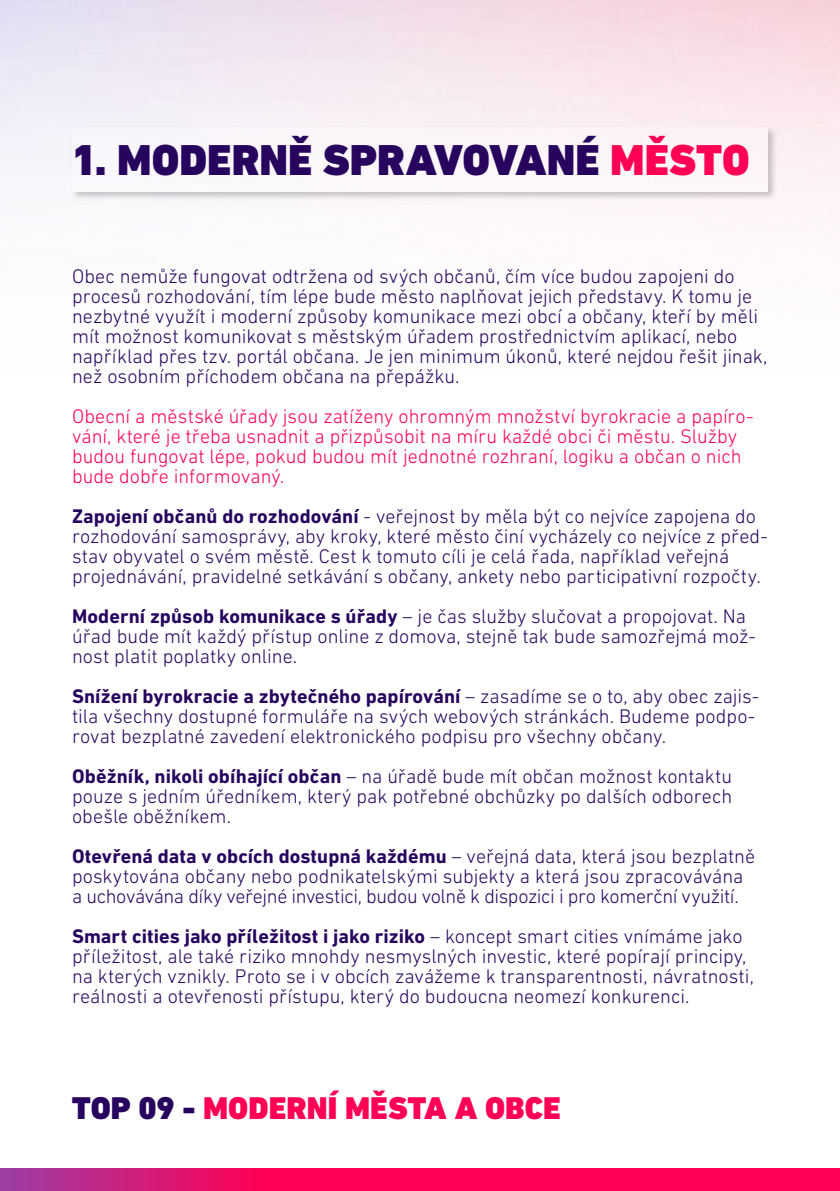
<style>
.page{position:relative;width:840px;height:1191px;background:#fff}
.page>*{position:absolute;margin:0;border:0;box-sizing:border-box;transform-origin:0 0}
.t1{font:900 44px "DIN Next W1 G";color:#27055e}
.t2{font:900 32px "DIN Next W1 G";color:#ff0054}
.t3{font:300 20px/20px "DIN Next W1 G";color:#27055e}
.t4{font:300 20px/20px "DIN Next W1 G";color:#ff0054}
.s1{color:#ff0054}
.s2{font-weight:700}
.s3{color:#27055e}
</style>
<div class="page">
<div style="left:70px;top:125px;width:708px;height:76px;background:#000;opacity:.75"></div>
<div style="left:72px;top:127px;width:695px;height:65px;background:#fcf6f9"></div>
<svg style="left:0;top:1168px;width:839px;height:23px;background:#ef0960"></svg>
<h1 class="t1" style="left:72px;top:133px;width:678px">1. MODERNĚ SPRAVOVANÉ <span class="s1">MĚSTO</span></h1>
<p class="t3" style="left:72px;top:265px;width:696px">Obec nemůže fungovat odtržena od svých občanů, čím více budou zapojeni do procesů rozhodování, tím lépe bude město naplňovat jejich představy. K tomu je nezbytné využít i moderní způsoby komunikace mezi obcí a občany, kteří by měli mít možnost komunikovat s městským úřadem prostřednictvím aplikací, nebo například přes tzv. portál občana. Je jen minimum úkonů, které nejdou řešit jinak, než osobním příchodem občana na přepážku.</p>
<p class="t4" style="left:72px;top:405px;width:682px">Obecní a městské úřady jsou zatíženy ohromným množství byrokracie a papíro&shy;vání, které je třeba usnadnit a přizpůsobit na míru každé obci či městu. Služby budou fungovat lépe, pokud budou mít jednotné rozhraní, logiku a občan o nich bude dobře informovaný.</p>
<p class="t3" style="left:72px;top:505px;width:697px"><span class="s2">Zapojení občanů do rozhodování</span> - veřejnost by měla být co nejvíce zapojena do rozhodování samosprávy, aby kroky, které město činí vycházely co nejvíce z před&shy;stav obyvatel o svém městě. Cest k tomuto cíli je celá řada, například veřejná projednávání, pravidelné setkávání s občany, ankety nebo participativní rozpočty.</p>
<p class="t3" style="left:72px;top:605px;width:685px"><span class="s2">Moderní způsob komunikace s úřady</span> – je čas služby slučovat a propojovat. Na úřad bude mít každý přístup online z domova, stejně tak bude samozřejmá mož&shy;nost platit poplatky online.</p>
<p class="t3" style="left:72px;top:685px;width:688px"><span class="s2">Snížení byrokracie a zbytečného papírování</span> – zasadíme se o to, aby obec zajis&shy;tila všechny dostupné formuláře na svých webových stránkách. Budeme podpo&shy;rovat bezplatné zavedení elektronického podpisu pro všechny občany.</p>
<p class="t3" style="left:72px;top:765px;width:661px;text-align:justify"><span class="s2">Oběžník, nikoli obíhající občan</span> – na úřadě bude mít občan možnost kontaktu pouze s jedním úředníkem, který pak potřebné obchůzky po dalších odborech obešle oběžníkem.</p>
<p class="t3" style="left:72px;top:845px;width:684px"><span class="s2">Otevřená data v obcích dostupná každému</span> – veřejná data, která jsou bezplatně poskytována občany nebo podnikatelskými subjekty a která jsou zpracovávána a uchovávána díky veřejné investici, budou volně k dispozici i pro komerční využití.</p>
<p class="t3" style="left:72px;top:925px;width:683px"><span class="s2">Smart cities jako příležitost i jako riziko</span> – koncept smart cities vnímáme jako příležitost, ale také riziko mnohdy nesmyslných investic, které popírají principy, na kterých vznikly. Proto se i v obcích zavážeme k transparentnosti, návratnosti, reálnosti a otevřenosti přístupu, který do budoucna neomezí konkurenci.</p>
<h2 class="t2" style="left:72px;top:1088px;width:490px"><span class="s3">TOP 09 -</span> MODERNÍ MĚSTA A OBCE</h2>
</div>
